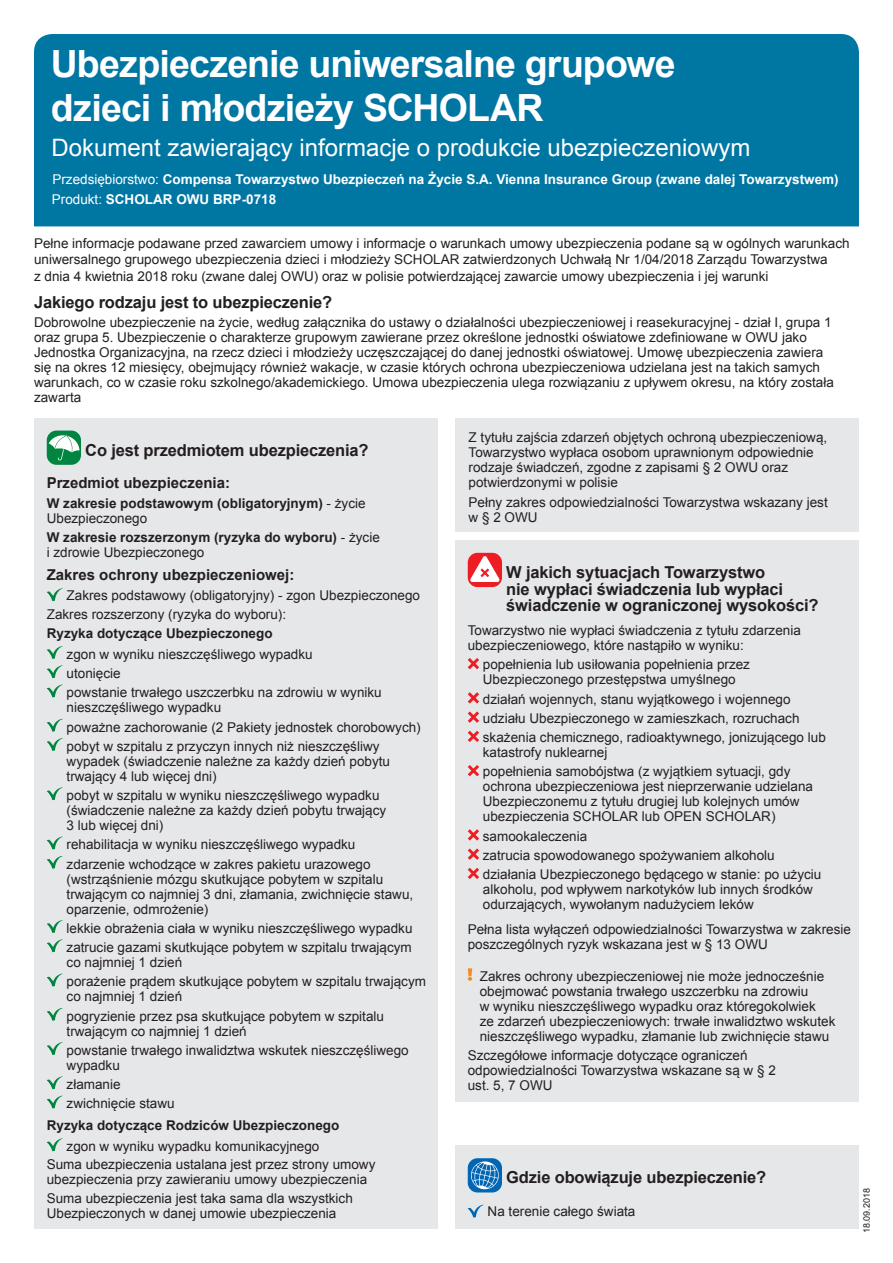
<style>
.page{position:relative;width:893px;height:1263px;background:#fff}
.page>*{position:absolute;margin:0;border:0;box-sizing:border-box;transform-origin:0 0}
.t1{font:700 37.5px/43.5px "Arial";letter-spacing:-.02em;color:#fff}
.t2{font:24px "Arial";color:#fff}
.t3{font:700 16.5px/16.5px "Arial";letter-spacing:-.01em;color:#231f20}
.t4{font:700 15px "Arial";color:#231f20}
.t5{font:13.5px/15px "Arial";color:#231f20}
.t6{font:700 13.5px/15px "Arial";color:#231f20}
.t7{font:700 13.5px/20.2px "Arial";color:#fff}
.t8{font:9px "Arial";color:#231f20}
.s1{font-weight:400}
</style>
<div class="page">
<div style="left:34px;top:418px;width:404px;height:811px;background:#e6e7e9"></div>
<div style="left:455px;top:541px;width:404px;height:561px;background:#e6e7e9"></div>
<div style="left:455px;top:418px;width:404px;height:114px;background:#e6e7e9"></div>
<div style="left:34px;top:34px;width:825px;height:192px;background:#0076a3"></div>
<div style="left:47px;top:431px;width:34px;height:34px;background:#008540;border-radius:10px"></div>
<svg style="left:49px;top:434px;width:30px;height:26px"></svg>
<svg style="left:47px;top:588px;width:16px;height:13px"></svg>
<svg style="left:47px;top:646px;width:16px;height:13px"></svg>
<svg style="left:47px;top:665px;width:16px;height:13px"></svg>
<svg style="left:47px;top:684px;width:16px;height:13px"></svg>
<svg style="left:47px;top:719px;width:16px;height:13px"></svg>
<svg style="left:47px;top:738px;width:16px;height:13px"></svg>
<svg style="left:47px;top:787px;width:16px;height:13px"></svg>
<svg style="left:47px;top:836px;width:16px;height:13px"></svg>
<svg style="left:47px;top:856px;width:16px;height:13px"></svg>
<svg style="left:47px;top:920px;width:16px;height:13px"></svg>
<svg style="left:47px;top:939px;width:16px;height:13px"></svg>
<svg style="left:47px;top:973px;width:16px;height:13px"></svg>
<svg style="left:47px;top:1008px;width:16px;height:13px"></svg>
<svg style="left:47px;top:1042px;width:16px;height:13px"></svg>
<svg style="left:47px;top:1076px;width:16px;height:13px"></svg>
<svg style="left:47px;top:1095px;width:16px;height:13px"></svg>
<svg style="left:47px;top:1138px;width:16px;height:13px"></svg>
<div style="left:468px;top:553px;width:34px;height:34px;background:#ee1d23;border-radius:10px"></div>
<svg style="left:470px;top:556px;width:30px;height:26px"></svg>
<svg style="left:468px;top:658px;width:11px;height:11px"></svg>
<svg style="left:468px;top:692px;width:11px;height:12px"></svg>
<svg style="left:468px;top:711px;width:11px;height:12px"></svg>
<svg style="left:468px;top:731px;width:11px;height:11px"></svg>
<svg style="left:468px;top:765px;width:11px;height:11px"></svg>
<svg style="left:468px;top:829px;width:11px;height:12px"></svg>
<svg style="left:468px;top:848px;width:11px;height:12px"></svg>
<svg style="left:468px;top:868px;width:11px;height:11px"></svg>
<svg style="left:468px;top:968px;width:4px;height:13px"></svg>
<div style="left:455px;top:1145px;width:404px;height:84px;background:#e6e7e9"></div>
<div style="left:468px;top:1158px;width:34px;height:34px;background:#0166b3;border-radius:10px"></div>
<svg style="left:470px;top:1161px;width:30px;height:29px"></svg>
<svg style="left:467px;top:1204px;width:17px;height:14px"></svg>
<h1 class="t1" style="left:51px;top:44px;width:626px">Ubezpieczenie uniwersalne grupowe dzieci i młodzieży SCHOLAR</h1>
<h2 class="t2" style="left:51px;top:132px;width:700px">Dokument zawierający informacje o produkcie ubezpieczeniowym</h2>
<p class="t7" style="left:52px;top:170px;width:788px"><span class="s1">Przedsiębiorstwo:</span> Compensa Towarzystwo Ubezpieczeń na Życie S.A. Vienna Insurance Group (zwane dalej Towarzystwem)<br><span class="s1">Produkt:</span> SCHOLAR OWU BRP-0718</p>
<p class="t5" style="left:34px;top:235px;width:817px;line-height:16.5px">Pełne informacje podawane przed zawarciem umowy i informacje o warunkach umowy ubezpieczenia podane są w ogólnych warunkach uniwersalnego grupowego ubezpieczenia dzieci i młodzieży SCHOLAR zatwierdzonych Uchwałą Nr 1/04/2018 Zarządu Towarzystwa<br>z dnia 4 kwietnia 2018 roku (zwane dalej OWU) oraz w polisie potwierdzającej zawarcie umowy ubezpieczenia i jej warunki</p>
<p class="t3" style="left:34px;top:295px;width:300px">Jakiego rodzaju jest to ubezpieczenie?</p>
<p class="t5" style="left:34px;top:315px;width:801px">Dobrowolne ubezpieczenie na życie, według załącznika do ustawy o działalności ubezpieczeniowej i reasekuracyjnej - dział I, grupa 1 oraz grupa 5. Ubezpieczenie o charakterze grupowym zawierane przez określone jednostki oświatowe zdefiniowane w OWU jako Jednostka Organizacyjna, na rzecz dzieci i młodzieży uczęszczającej do danej jednostki oświatowej. Umowę ubezpieczenia zawiera się na okres 12 miesięcy, obejmujący również wakacje, w czasie których ochrona ubezpieczeniowa udzielana jest na takich samych warunkach, co w czasie roku szkolnego/akademickiego. Umowa ubezpieczenia ulega rozwiązaniu z upływem okresu, na który została zawarta</p>
<p class="t3" style="left:85px;top:442px;width:285px">Co jest przedmiotem ubezpieczenia?</p>
<p class="t4" style="left:47px;top:473px;width:185px">Przedmiot ubezpieczenia:</p>
<p class="t6" style="left:47px;top:496px;width:320px">W zakresie podstawowym (obligatoryjnym) <span class="s1">- życie<br>Ubezpieczonego</span></p>
<p class="t6" style="left:47px;top:530px;width:335px">W zakresie rozszerzonym (ryzyka do wyboru) <span class="s1">- życie i zdrowie Ubezpieczonego</span></p>
<p class="t4" style="left:47px;top:565px;width:249px">Zakres ochrony ubezpieczeniowej:</p>
<p class="t5" style="left:47px;top:585px;width:375px;line-height:19.2px;text-indent:20px">Zakres podstawowy (obligatoryjny) - zgon Ubezpieczonego<br>Zakres rozszerzony (ryzyka do wyboru):</p>
<p class="t6" style="left:47px;top:626px;width:227px">Ryzyka dotyczące Ubezpieczonego</p>
<p class="t5" style="left:67px;top:645px;width:317px;line-height:19.2px">zgon w wyniku nieszczęśliwego wypadku<br>utonięcie<br>powstanie trwałego uszczerbku na zdrowiu w wyniku</p>
<p class="t5" style="left:67px;top:698px;width:356px;line-height:19.2px">nieszczęśliwego wypadku<br>poważne zachorowanie (2 Pakiety jednostek chorobowych) pobyt w szpitalu z przyczyn innych niż nieszczęśliwy</p>
<p class="t5" style="left:67px;top:754px;width:325px">wypadek (świadczenie należne za każdy dzień pobytu trwający 4 lub więcej dni)</p>
<p class="t5" style="left:67px;top:788px;width:321px">pobyt w szpitalu w wyniku nieszczęśliwego wypadku (świadczenie należne za każdy dzień pobytu trwający<br>3 lub więcej dni)</p>
<p class="t5" style="left:67px;top:835px;width:305px;line-height:19.2px">rehabilitacja w wyniku nieszczęśliwego wypadku zdarzenie wchodzące w zakres pakietu urazowego</p>
<p class="t5" style="left:67px;top:871px;width:348px">(wstrząśnienie mózgu skutkujące pobytem w szpitalu trwającym co najmniej 3 dni, złamania, zwichnięcie stawu, oparzenie, odmrożenie)</p>
<p class="t5" style="left:67px;top:919px;width:347px;line-height:19.2px">lekkie obrażenia ciała w wyniku nieszczęśliwego wypadku zatrucie gazami skutkujące pobytem w szpitalu trwającym</p>
<p class="t5" style="left:67px;top:953px;width:361px;line-height:19.2px">co najmniej 1 dzień<br>porażenie prądem skutkujące pobytem w szpitalu trwającym</p>
<p class="t5" style="left:67px;top:987px;width:319px;line-height:19.2px">co najmniej 1 dzień<br>pogryzienie przez psa skutkujące pobytem w szpitalu</p>
<p class="t5" style="left:67px;top:1021px;width:344px;line-height:19.2px">trwającym co najmniej 1 dzień<br>powstanie trwałego inwalidztwa wskutek nieszczęśliwego</p>
<p class="t5" style="left:67px;top:1056px;width:110px;line-height:19.2px">wypadku złamanie zwichnięcie stawu</p>
<p class="t6" style="left:47px;top:1118px;width:294px">Ryzyka dotyczące Rodziców Ubezpieczonego</p>
<p class="t5" style="left:47px;top:1138px;width:330px;line-height:17.7px;text-indent:20px">zgon w wyniku wypadku komunikacyjnego<br>Suma ubezpieczenia ustalana jest przez strony umowy</p>
<p class="t5" style="left:47px;top:1170px;width:322px;line-height:19.2px">ubezpieczenia przy zawieraniu umowy ubezpieczenia<br>Suma ubezpieczenia jest taka sama dla wszystkich</p>
<p class="t5" style="left:47px;top:1206px;width:291px">Ubezpieczonych w danej umowie ubezpieczenia</p>
<p class="t5" style="left:469px;top:430px;width:360px">Z tytułu zajścia zdarzeń objętych ochroną ubezpieczeniową, Towarzystwo wypłaca osobom uprawnionym odpowiednie rodzaje świadczeń, zgodne z zapisami § 2 OWU oraz potwierdzonymi w polisie</p>
<p class="t5" style="left:469px;top:494px;width:361px">Pełny zakres odpowiedzialności Towarzystwa wskazany jest w § 2 OWU</p>
<p class="t3" style="left:506px;top:564px;width:314px">W jakich sytuacjach Towarzystwo<br>nie wypłaci świadczenia lub wypłaci świadczenie w ograniczonej wysokości?</p>
<p class="t5" style="left:468px;top:623px;width:335px">Towarzystwo nie wypłaci świadczenia z tytułu zdarzenia ubezpieczeniowego, które nastąpiło w wyniku:</p>
<p class="t5" style="left:483px;top:657px;width:269px">popełnienia lub usiłowania popełnienia przez<br>Ubezpieczonego przestępstwa umyślnego</p>
<p class="t5" style="left:483px;top:689px;width:344px;line-height:19.2px">działań wojennych, stanu wyjątkowego i wojennego udziału Ubezpieczonego w zamieszkach, rozruchach skażenia chemicznego, radioaktywnego, jonizującego lub</p>
<p class="t5" style="left:483px;top:743px;width:309px;line-height:19.2px">katastrofy nuklearnej<br>popełnienia samobójstwa (z wyjątkiem sytuacji, gdy</p>
<p class="t5" style="left:483px;top:779px;width:332px">ochrona ubezpieczeniowa jest nieprzerwanie udzielana<br>Ubezpieczonemu z tytułu drugiej lub kolejnych umów ubezpieczenia SCHOLAR lub OPEN SCHOLAR)</p>
<p class="t5" style="left:483px;top:826px;width:340px;line-height:19.2px">samookaleczenia<br>zatrucia spowodowanego spożywaniem alkoholu działania Ubezpieczonego będącego w stanie: po użyciu</p>
<p class="t5" style="left:483px;top:882px;width:332px">alkoholu, pod wpływem narkotyków lub innych środków odurzających, wywołanym nadużyciem leków</p>
<p class="t5" style="left:468px;top:921px;width:385px">Pełna lista wyłączeń odpowiedzialności Towarzystwa w zakresie poszczególnych ryzyk wskazana jest w § 13 OWU</p>
<p class="t5" style="left:480px;top:968px;width:357px">Zakres ochrony ubezpieczeniowej nie może jednocześnie obejmować powstania trwałego uszczerbku na zdrowiu<br>w wyniku nieszczęśliwego wypadku oraz któregokolwiek<br>ze zdarzeń ubezpieczeniowych: trwałe inwalidztwo wskutek nieszczęśliwego wypadku, złamanie lub zwichnięcie stawu</p>
<p class="t5" style="left:468px;top:1048px;width:310px">Szczegółowe informacje dotyczące ograniczeń odpowiedzialności Towarzystwa wskazane są w § 2 ust. 5, 7 OWU</p>
<p class="t3" style="left:506px;top:1170px;width:262px">Gdzie obowiązuje ubezpieczenie?</p>
<p class="t5" style="left:488px;top:1204px;width:149px">Na terenie całego świata</p>
<p class="t8" style="left:861px;top:1233px;width:47px;rotate:-90deg">18.09.2018</p>
</div>
